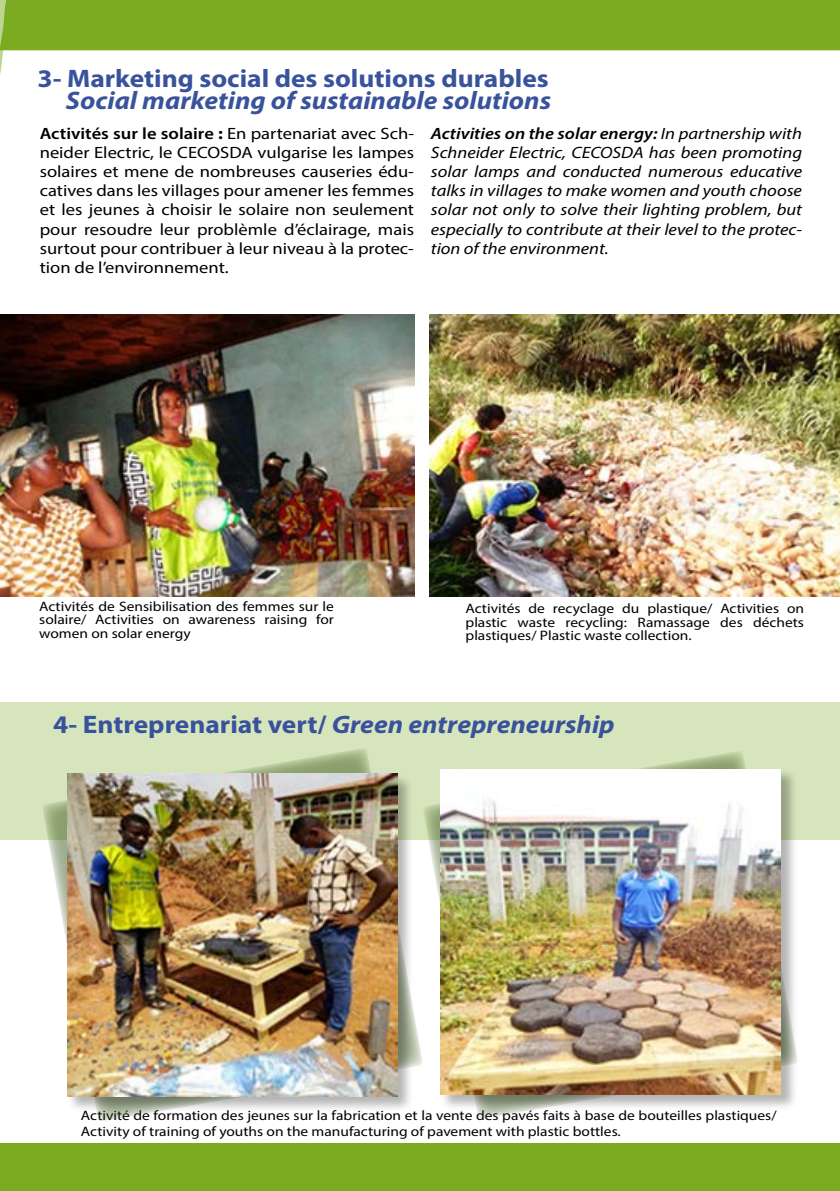
<style>
.page{position:relative;width:840px;height:1191px;background:#fff}
.page>*{position:absolute;margin:0;border:0;box-sizing:border-box;transform-origin:0 0}
.t1{font:700 25.4px "Myriad Pro";color:#39529c;scale:1.08 1}
.t2{font:italic 700 25.4px "Myriad Pro";color:#39529c;scale:1.08 1}
.t3{font:16.4px/19.2px "Myriad Pro";color:#000;text-align:justify;scale:1.13 1}
.t4{font:italic 16.4px/19.2px "Myriad Pro";color:#000;text-align:justify;scale:1.13 1}
.t5{font:13.6px/13.6px "Myriad Pro";color:#000;text-align:justify;scale:1.13 1}
.s1{font-weight:600}
.s2{font-weight:700}
.s3{font-style:italic}
</style>
<div class="page">
<div style="left:0;top:702px;width:839px;height:138px;background:#d7e5bc"></div>
<svg style="left:0;top:50px;width:5px;height:25px"></svg>
<div style="left:0;top:1143px;width:839px;height:48px;background:#7aab20"></div>
<div style="left:0;top:0;width:839px;height:50px;background:#7aab20"></div>
<svg style="left:43px;top:749px;width:379px;height:372px"></svg>
<img style="left:64px;top:770px;width:352px;height:345px">
<img style="left:67px;top:773px;width:330px;height:323px">
<svg style="left:424px;top:752px;width:321px;height:367px"></svg>
<img style="left:436px;top:764px;width:361px;height:349px">
<img style="left:440px;top:769px;width:340px;height:325px">
<img style="left:0;top:314px;width:414px;height:282px">
<img style="left:429px;top:314px;width:410px;height:282px">
<h1 class="t1" style="left:37px;top:62px;width:474px">3- Marketing social des solutions durables</h1>
<h1 class="t2" style="left:66px;top:84px;width:450px">Social marketing of sustainable solutions</h1>
<p class="t3" style="left:40px;top:123px;width:332px"><span class="s1">Activités sur le solaire</span> <span class="s2">:</span> En partenariat avec Sch&shy;neider Electric, le CECOSDA vulgarise les lampes solaires et mene de nombreuses causeries édu&shy;catives dans les villages pour amener les femmes et les jeunes à choisir le solaire non seulement pour resoudre leur problèmle d’éclairage, mais surtout pour contribuer à leur niveau à la protec&shy;tion de l’environnement.</p>
<p class="t4" style="left:430px;top:123px;width:330px"><span class="s1">Activities on the solar energy:</span> In partnership with Schneider Electric, CECOSDA has been promoting solar lamps and conducted numerous educative talks in villages to make women and youth choose solar not only to solve their lighting problem, but especially to contribute at their level to the protec&shy;tion of the environment.</p>
<p class="t5" style="left:39px;top:599px;width:262px">Activités de Sensibilisation des femmes sur le solaire/ Activities on awareness raising for women on solar energy</p>
<p class="t5" style="left:465px;top:601px;width:301px">Activités de recyclage du plastique/ Activities on plastic waste recycling: Ramassage des déchets plastiques/ Plastic waste collection.</p>
<h1 class="t1" style="left:53px;top:708px;width:521px">4- Entreprenariat vert/ <span class="s3">Green entrepreneurship</span></h1>
<p class="t5" style="left:81px;top:1108px;width:616px;line-height:15px">Activité de formation des jeunes sur la fabrication et la vente des pavés faits à base de bouteilles plastiques/<br>Activity of training of youths on the manufacturing of pavement with plastic bottles.</p>
</div>
